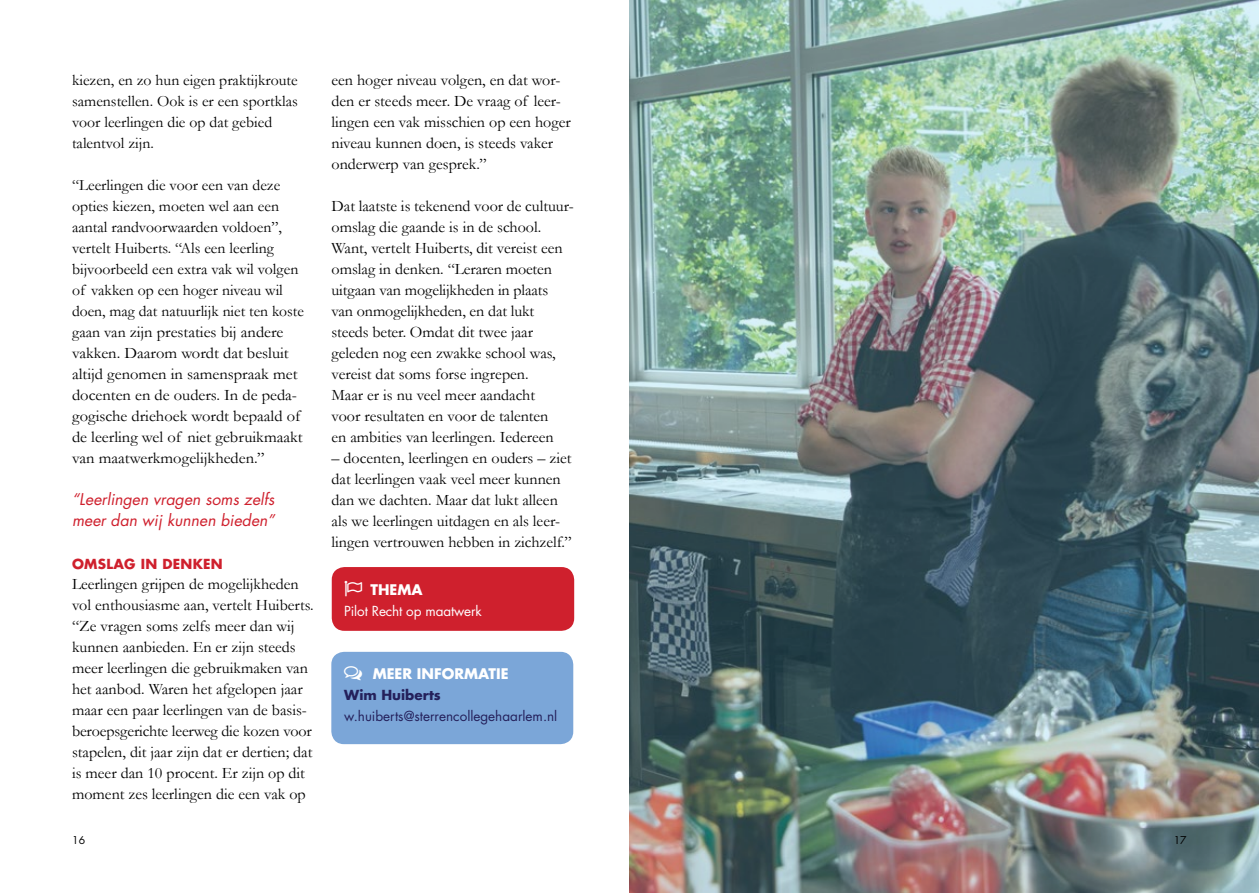
<style>
.page{position:relative;width:1259px;height:893px;background:#fff}
.page>*{position:absolute;margin:0;border:0;box-sizing:border-box;transform-origin:0 0}
.t1{font:16.05px/21px "Garamond";color:#000}
.t2{font:15.75px/21px "Garamond";color:#000}
.t3{font:italic 15.75px/21px "Futura";color:#cf202d}
.t4{font:700 14.25px "Futura";color:#fff}
.t5{font:13.5px "Futura";color:#24205b}
.t6{font:13.5px "Futura";letter-spacing:-.01em;color:#fff}
.t7{font:700 13.5px "Futura";letter-spacing:.02em;color:#cf202d}
.t8{font:700 13.5px "Futura";color:#24205b}
.t9{font:10.5px "Futura";color:#000}
.s1{font-size:15.75px}
</style>
<div class="page">
<div style="left:332px;top:567px;width:242px;height:64px;background:#cf202d;border-radius:13px"></div>
<img style="left:629px;top:0;width:630px;height:893px">
<div style="left:331px;top:652px;width:242px;height:92px;background:#7ba6d8;border-radius:13px"></div>
<p class="t2" style="left:72px;top:69px;width:227px">kiezen, en zo hun eigen praktijkroute samenstellen. Ook is er een sportklas voor leerlingen die op dat gebied talentvol zijn.</p>
<p class="t2" style="left:72px;top:174px;width:233px">“Leerlingen die voor een van deze opties kiezen, moeten wel aan een aantal randvoorwaarden voldoen”, vertelt Huiberts. “Als een leerling bijvoorbeeld een extra vak wil volgen of vakken op een hoger niveau wil doen, mag dat natuurlijk niet ten koste</p>
<p class="t1" style="left:72px;top:321px;width:232px"><span class="s1">gaan van</span> zijn prestaties bij andere vakken. Daarom wordt dat besluit altijd genomen in samenspraak met docenten en de ouders. In de peda&shy;gogische driehoek wordt bepaald of de leerling wel of niet gebruikmaakt van maatwerkmogelijkheden.”</p>
<p class="t3" style="left:72px;top:488px;width:204px">“Leerlingen vragen soms zelfs meer dan wij kunnen bieden”</p>
<p class="t7" style="left:72px;top:555px;width:152px">OMSLAG IN DENKEN</p>
<p class="t1" style="left:72px;top:573px;width:243px">Leerlingen grijpen de mogelijkheden vol enthousiasme aan, vertelt Huiberts. “Ze vragen soms zelfs meer dan wij kunnen aanbieden. En er zijn steeds meer leerlingen die gebruikmaken van het aanbod. Waren het afgelopen jaar maar een paar leerlingen van de basis&shy;beroepsgerichte leerweg die kozen voor stapelen, dit jaar zijn dat er dertien; dat is meer dan 10 procent. Er zijn op dit moment zes leerlingen die een vak op</p>
<p class="t1" style="left:331px;top:69px;width:241px">een hoger niveau volgen, en dat wor&shy;den er steeds meer. De vraag of leer&shy;lingen een vak misschien op een hoger niveau kunnen doen, is steeds vaker onderwerp van gesprek.”</p>
<p class="t1" style="left:331px;top:195px;width:244px">Dat laatste is tekenend voor de cultuur&shy;omslag die gaande is in de school.<br>Want, vertelt Huiberts, dit vereist een omslag in denken. “Leraren moeten uitgaan van mogelijkheden in plaats van onmogelijkheden, en dat lukt steeds beter. Omdat dit twee jaar geleden nog een zwakke school was, vereist dat soms forse ingrepen.<br>Maar er is nu veel meer aandacht<br>voor resultaten en voor de talenten<br>en ambities van leerlingen. Iedereen</p>
<p class="t1" style="left:331px;top:447px;width:242px">– docenten, leerlingen en ouders – ziet dat leerlingen vaak veel meer kunnen dan we dachten. Maar dat lukt alleen als we leerlingen uitdagen en als leer&shy;lingen vertrouwen hebben in zichzelf.”</p>
<p class="t4" style="left:370px;top:580px;width:54px">THEMA</p>
<p class="t6" style="left:344px;top:602px;width:139px">Pilot Recht op maatwerk</p>
<p class="t4" style="left:373px;top:664px;width:137px">MEER INFORMATIE</p>
<p class="t8" style="left:344px;top:685px;width:98px">Wim Huiberts</p>
<p class="t5" style="left:344px;top:707px;width:215px">w.huiberts@sterrencollegehaarlem.nl</p>
<p class="t9" style="left:72px;top:833px;width:14px">16</p>
<p class="t9" style="left:1173px;top:833px;width:14px">17</p>
</div>
